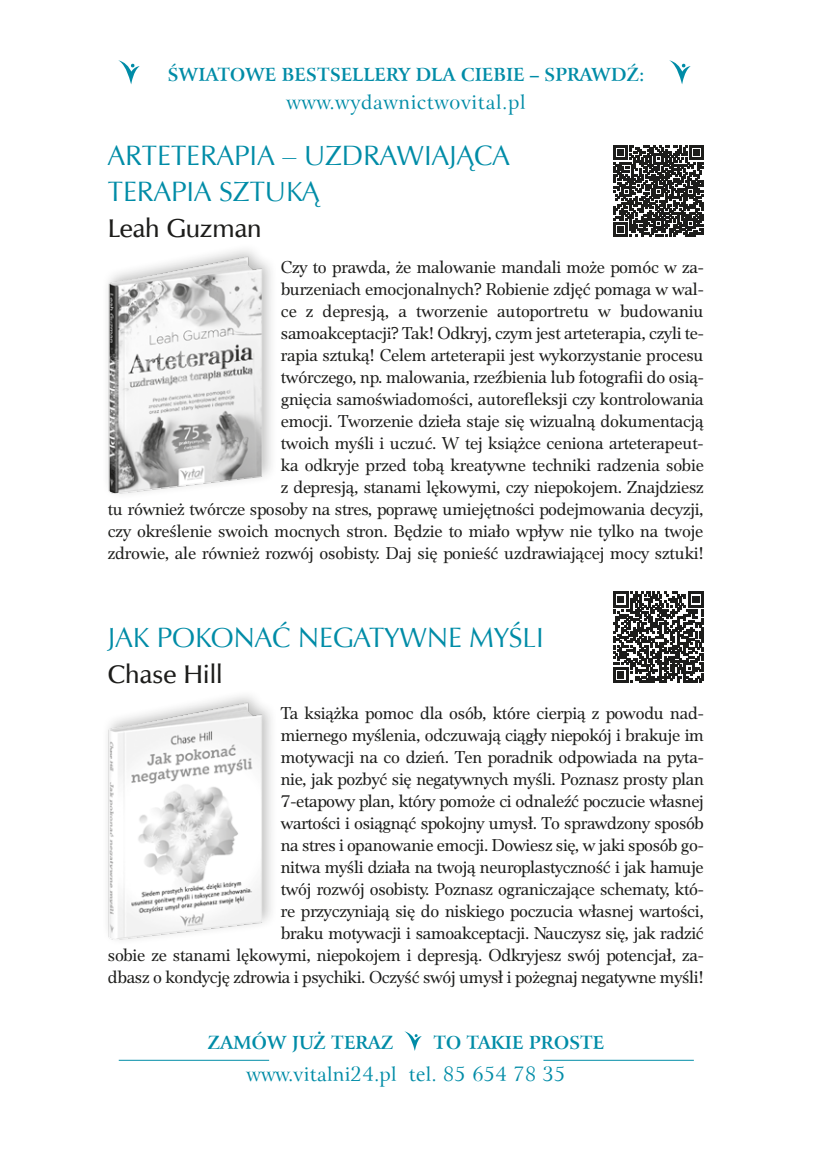
<style>
.page{position:relative;width:823px;height:1163px;background:#fff}
.page>*{position:absolute;margin:0;border:0;box-sizing:border-box;transform-origin:0 0}
.t1{font:28px/36px "Zapf Humnst EU";color:#008ca7}
.t2{font:26px "Zapf Humnst Dm EU";color:#1d1d1b}
.t3{font:20px "Arrus EU";letter-spacing:.02em;color:#008ca7}
.t4{font:18px/22px "Platea TTEFN";letter-spacing:-.01em;color:#1d1d1b;text-align:right}
.t5{font:700 18px "Arrus EU";color:#008ca7}
</style>
<div class="page">
<svg style="left:669px;top:60px;width:21px;height:24px"></svg>
<svg style="left:118px;top:60px;width:22px;height:24px"></svg>
<svg style="left:404px;top:1031px;width:17px;height:19px"></svg>
<hr style="left:119px;top:1059px;width:150px;height:1px;background:#008ca7">
<hr style="left:543px;top:1059px;width:150px;height:1px;background:#008ca7">
<div style="left:101px;top:242px;width:177px;height:258px;background:#1d1d1b;opacity:.3"></div>
<img style="left:108px;top:256px;width:155px;height:237px">
<svg style="left:613px;top:146px;width:90px;height:90px"></svg>
<div style="left:101px;top:687px;width:177px;height:258px;background:#1d1d1b;opacity:.3"></div>
<img style="left:108px;top:702px;width:155px;height:237px">
<svg style="left:613px;top:591px;width:90px;height:91px"></svg>
<p class="t5" style="left:167px;top:64px;width:478px">ŚWIATOWE BESTSELLERY DLA CIEBIE – SPRAWDŹ:</p>
<p class="t3" style="left:286px;top:90px;width:240px">www.wydawnictwovital.pl</p>
<h1 class="t1" style="left:108px;top:137px;width:403px">ARTETERAPIA – UZDRAWIAJĄCA<br>TERAPIA SZTUKĄ</h1>
<h2 class="t2" style="left:108px;top:211px;width:155px">Leah Guzman</h2>
<p class="t4" style="left:108px;top:256px;width:597px">Czy to prawda, że malowanie mandali może pomóc w za-<br>burzeniach emocjonalnych? Robienie zdjęć pomaga w wal-<br>ce z depresją, a tworzenie autoportretu w budowaniu<br>samoakceptacji? Tak! Odkryj, czym jest arteterapia, czyli te-<br>rapia sztuką! Celem arteterapii jest wykorzystanie procesu<br>twórczego, np. malowania, rzeźbienia lub fotografii do osią-<br>gnięcia samoświadomości, autorefleksji czy kontrolowania<br>emocji. Tworzenie dzieła staje się wizualną dokumentacją<br>twoich myśli i uczuć. W tej książce ceniona arteterapeut-<br>ka odkryje przed tobą kreatywne techniki radzenia sobie<br>z depresją, stanami lękowymi, czy niepokojem. Znajdziesz<br>tu również twórcze sposoby na stres, poprawę umiejętności podejmowania decyzji, czy określenie swoich mocnych stron. Będzie to miało wpływ nie tylko na twoje zdrowie, ale również rozwój osobisty. Daj się ponieść uzdrawiającej mocy sztuki!</p>
<h1 class="t1" style="left:108px;top:619px;width:437px">JAK POKONAĆ NEGATYWNE MYŚLI</h1>
<h2 class="t2" style="left:108px;top:657px;width:116px">Chase Hill</h2>
<p class="t4" style="left:108px;top:702px;width:597px">Ta książka pomoc dla osób, które cierpią z powodu nad-<br>miernego myślenia, odczuwają ciągły niepokój i brakuje im<br>motywacji na co dzień. Ten poradnik odpowiada na pyta-<br>nie, jak pozbyć się negatywnych myśli. Poznasz prosty plan<br>7-etapowy plan, który pomoże ci odnaleźć poczucie własnej<br>wartości i osiągnąć spokojny umysł. To sprawdzony sposób<br>na stres i opanowanie emocji. Dowiesz się, w jaki sposób go-<br>nitwa myśli działa na twoją neuroplastyczność i jak hamuje<br>twój rozwój osobisty. Poznasz ograniczające schematy, któ-<br>re przyczyniają się do niskiego poczucia własnej wartości,<br>braku motywacji i samoakceptacji. Nauczysz się, jak radzić<br>sobie ze stanami lękowymi, niepokojem i depresją. Odkryjesz swój potencjał, za&shy;dbasz o kondycję zdrowia i psychiki. Oczyść swój umysł i pożegnaj negatywne myśli!</p>
<p class="t5" style="left:207px;top:1031px;width:137px">ZAMÓW JUŻ TERA</p>
<p class="t5" style="left:380px;top:1031px;width:14px">Z</p>
<p class="t5" style="left:433px;top:1031px;width:109px">TO TAKIEPROSTE</p>
<p class="t3" style="left:246px;top:1061px;width:320px">www.vitalni24.pl tel. 85 654 78 35</p>
</div>
